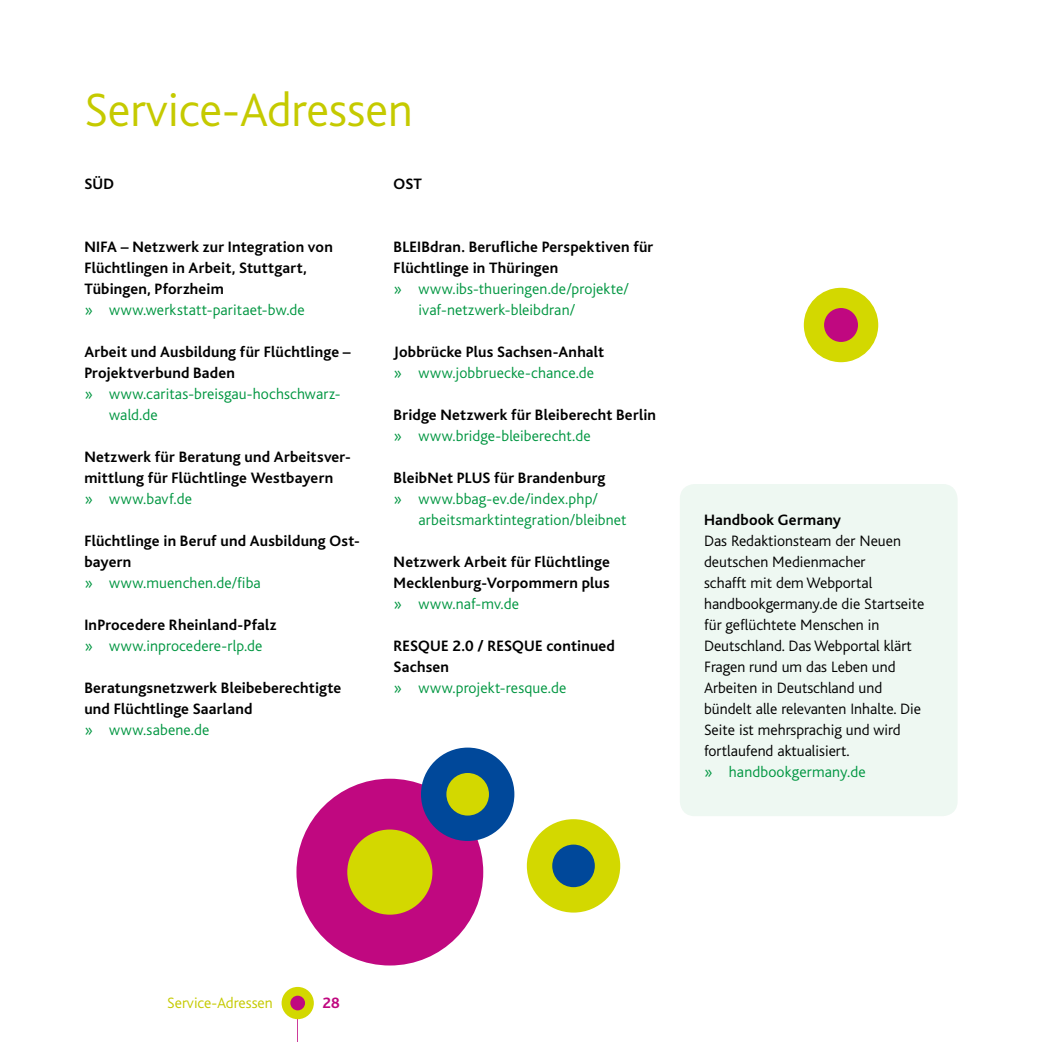
<style>
.page{position:relative;width:1042px;height:1042px;background:#fff}
.page>*{position:absolute;margin:0;border:0;box-sizing:border-box;transform-origin:0 0}
.t1{font:300 49px "Bliss";color:#c5ca00}
.t2{font:700 15.75px/21px "Bliss";letter-spacing:.01em;color:#000}
.t3{font:300 15.75px/21px "Bliss";letter-spacing:.01em;color:#009641}
.t4{font:300 15.75px/21px "Bliss";color:#000}
.t5{font:300 15.75px "Bliss";color:#c5ca00}
.t6{font:700 15.75px "Bliss";color:#c00880}
</style>
<div class="page">
<hr style="left:297px;top:995px;width:1px;height:47px;background:#c00880">
<div style="left:282px;top:987px;width:32px;height:32px;background:#d3d800;border-radius:50%"></div>
<div style="left:290px;top:995px;width:15px;height:15px;background:#c00880;border-radius:50%"></div>
<div style="left:680px;top:484px;width:277px;height:332px;background:#eef8f2;border-radius:15px"></div>
<div style="left:804px;top:288px;width:74px;height:74px;background:#d3d800;border-radius:50%"></div>
<div style="left:824px;top:308px;width:34px;height:34px;background:#c00880;border-radius:50%"></div>
<div style="left:296px;top:779px;width:187px;height:186px;background:#c00880;border-radius:50%"></div>
<div style="left:347px;top:829px;width:85px;height:85px;background:#d3d800;border-radius:50%"></div>
<div style="left:421px;top:747px;width:93px;height:94px;background:#00489a;border-radius:50%"></div>
<div style="left:446px;top:773px;width:43px;height:42px;background:#d3d800;border-radius:50%"></div>
<div style="left:527px;top:819px;width:93px;height:93px;background:#d3d800;border-radius:50%"></div>
<div style="left:552px;top:844px;width:43px;height:43px;background:#00489a;border-radius:50%"></div>
<h1 class="t1" style="left:84px;top:84px;width:330px">Service-Adressen</h1>
<p class="t2" style="left:84px;top:174px;width:31px">SÜD</p>
<p class="t2" style="left:84px;top:237px;width:250px">NIFA – Netzwerk zur Integration von<br>Flüchtlingen in Arbeit, Stuttgart,<br>Tübingen, Pforzheim</p>
<p class="t3" style="left:84px;top:300px;width:222px">» www.werkstatt-paritaet-bw.de</p>
<p class="t2" style="left:84px;top:342px;width:268px">Arbeit und Ausbildung für Flüchtlinge –</p>
<p class="t2" style="left:84px;top:363px;width:152px">Projektverbund Baden</p>
<p class="t3" style="left:84px;top:384px;width:258px">» www.caritas-breisgau-hochschwarz-</p>
<p class="t3" style="left:109px;top:405px;width:50px">wald.de</p>
<p class="t2" style="left:84px;top:447px;width:268px">Netzwerk für Beratung und Arbeitsver&shy;mittlung für Flüchtlinge Westbayern</p>
<p class="t3" style="left:84px;top:489px;width:109px">» www.bavf.de</p>
<p class="t2" style="left:84px;top:531px;width:277px">Flüchtlinge in Beruf und Ausbildung Ost&shy;bayern</p>
<p class="t3" style="left:84px;top:573px;width:178px">» www.muenchen.de/fiba</p>
<p class="t2" style="left:84px;top:615px;width:194px">InProcedere Rheinland-Pfalz</p>
<p class="t3" style="left:84px;top:636px;width:180px">» www.inprocedere-rlp.de</p>
<p class="t2" style="left:84px;top:678px;width:259px">Beratungsnetzwerk Bleibeberechtigte und Flüchtlinge Saarland</p>
<p class="t3" style="left:84px;top:720px;width:126px">» www.sabene.de</p>
<p class="t2" style="left:394px;top:174px;width:30px">OST</p>
<p class="t2" style="left:394px;top:237px;width:261px">BLEIBdran. Berufliche Perspektiven für<br>Flüchtlinge in Thüringen</p>
<p class="t3" style="left:418px;top:279px;width:212px;text-indent:-25px">» www.ibs-thueringen.de/projekte/ ivaf-netzwerk-bleibdran/</p>
<p class="t2" style="left:394px;top:342px;width:212px">Jobbrücke Plus Sachsen-Anhalt</p>
<p class="t3" style="left:394px;top:363px;width:202px">» www.jobbruecke-chance.de</p>
<p class="t2" style="left:394px;top:405px;width:264px">Bridge Netzwerk für Bleiberecht Berlin</p>
<p class="t3" style="left:394px;top:426px;width:199px">» www.bridge-bleiberecht.de</p>
<p class="t2" style="left:394px;top:468px;width:213px">BleibNet PLUS für Brandenburg</p>
<p class="t3" style="left:418px;top:489px;width:210px;text-indent:-25px">» www.bbag-ev.de/index.php/ arbeitsmarktintegration/bleibnet</p>
<p class="t2" style="left:394px;top:552px;width:218px">Netzwerk Arbeit für Flüchtlinge<br>Mecklenburg-Vorpommern plus</p>
<p class="t3" style="left:394px;top:594px;width:127px">» www.naf-mv.de</p>
<p class="t2" style="left:394px;top:636px;width:223px">RESQUE 2.0 / RESQUE continued</p>
<p class="t2" style="left:394px;top:657px;width:57px">Sachsen</p>
<p class="t3" style="left:394px;top:678px;width:174px">» www.projekt-resque.de</p>
<p class="t2" style="left:704px;top:510px;width:138px">Handbook Germany</p>
<p class="t4" style="left:704px;top:531px;width:222px">Das Redaktionsteam der Neuen deutschen Medienmacher<br>schafft mit dem Webportal handbookgermany.de die Startseite für geflüchtete Menschen in<br>Deutschland. Das Webportal klärt<br>Fragen rund um das Leben und<br>Arbeiten in Deutschland und bündelt alle relevanten Inhalte. Die<br>Seite ist mehrsprachig und wird fortlaufend aktualisiert.</p>
<p class="t3" style="left:704px;top:762px;width:163px">» handbookgermany.de</p>
<p class="t5" style="left:167px;top:995px;width:107px">Service-Adressen</p>
<p class="t6" style="left:322px;top:995px;width:19px">28</p>
</div>
